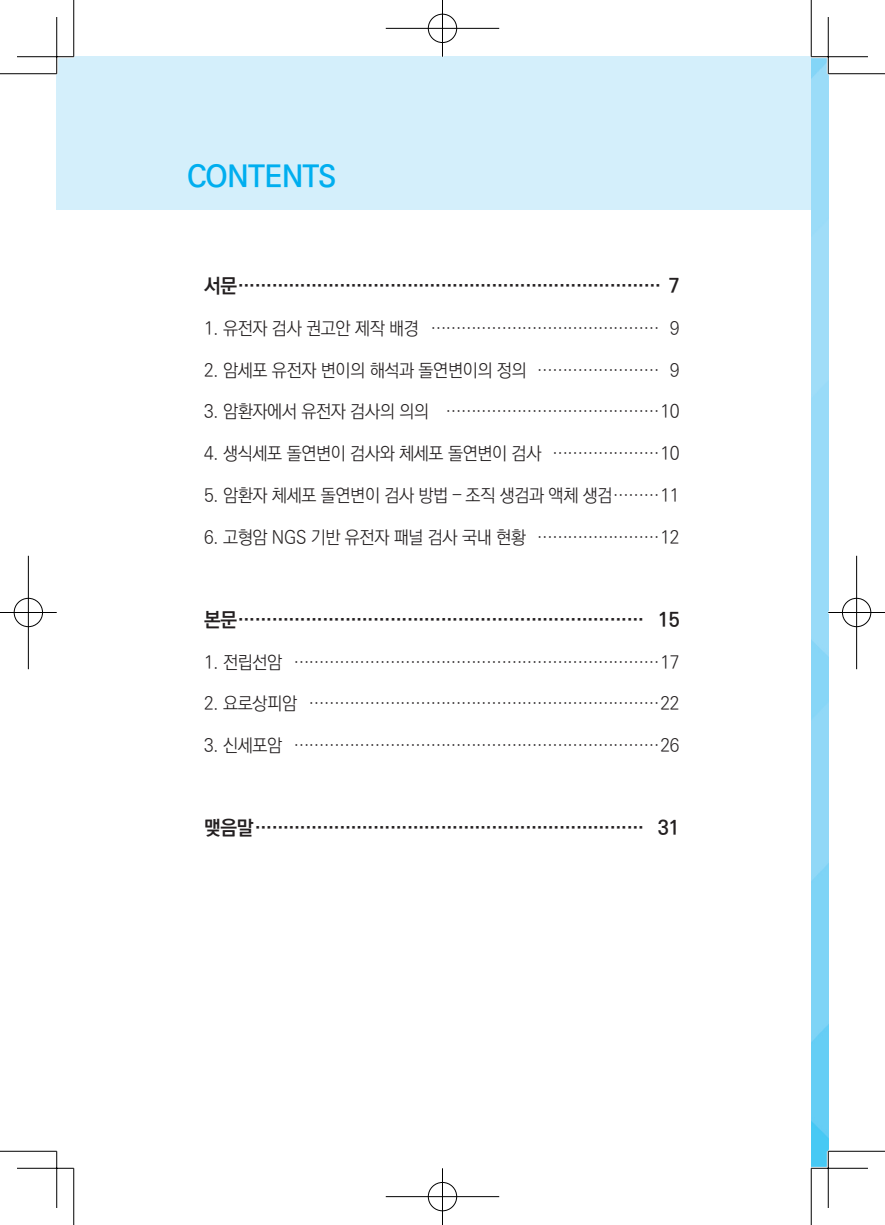
<style>
.page{position:relative;width:885px;height:1225px;background:#fff}
.page>*{position:absolute;margin:0;border:0;box-sizing:border-box;transform-origin:0 0}
.t1{font:700 30px "Ko Pub Dotum";letter-spacing:-.01em;color:#00aeef}
.t2{font:20px "Ko Pub World Dotum PB";letter-spacing:-.02em;color:#231f20;scale:.96 1}
.t3{font:18px "Ko Pub World Dotum PL";letter-spacing:-.02em;color:#231f20;scale:.96 1}
</style>
<div class="page">
<img style="left:811px;top:58px;width:17px;height:1108px">
<div style="left:57px;top:57px;width:754px;height:153px;background:#d4effb"></div>
<hr style="left:17px;top:55px;width:57px;height:3px;background:#fff">
<hr style="left:55px;top:17px;width:3px;height:57px;background:#fff">
<hr style="left:826px;top:17px;width:3px;height:57px;background:#fff">
<hr style="left:826px;top:1151px;width:3px;height:57px;background:#fff">
<hr style="left:0;top:73px;width:57px;height:1px;background:#000">
<hr style="left:828px;top:73px;width:56px;height:1px;background:#000">
<hr style="left:0;top:1151px;width:57px;height:1px;background:#000">
<hr style="left:828px;top:1151px;width:56px;height:1px;background:#000">
<hr style="left:73px;top:0;width:1px;height:57px;background:#000">
<hr style="left:73px;top:1168px;width:1px;height:57px;background:#000">
<hr style="left:810px;top:0;width:1px;height:57px;background:#000">
<hr style="left:810px;top:1168px;width:1px;height:57px;background:#000">
<hr style="left:17px;top:56px;width:57px;height:1px;background:#000">
<hr style="left:811px;top:56px;width:56px;height:1px;background:#000">
<hr style="left:17px;top:1168px;width:57px;height:1px;background:#000">
<hr style="left:811px;top:1168px;width:56px;height:1px;background:#000">
<hr style="left:56px;top:17px;width:1px;height:57px;background:#000">
<hr style="left:56px;top:1151px;width:1px;height:57px;background:#000">
<hr style="left:827px;top:17px;width:1px;height:57px;background:#000">
<hr style="left:827px;top:1151px;width:1px;height:57px;background:#000">
<div style="left:427px;top:13px;width:31px;height:31px;border:3px solid #fff;border-radius:50%"></div>
<hr style="left:386px;top:27px;width:113px;height:3px;background:#fff">
<hr style="left:441px;top:0;width:3px;height:57px;background:#fff">
<div style="left:428px;top:14px;width:29px;height:29px;border:1px solid #000;border-radius:50%"></div>
<hr style="left:386px;top:28px;width:113px;height:1px;background:#000">
<hr style="left:442px;top:0;width:1px;height:57px;background:#000">
<div style="left:427px;top:1181px;width:31px;height:31px;border:3px solid #fff;border-radius:50%"></div>
<hr style="left:386px;top:1195px;width:113px;height:3px;background:#fff">
<hr style="left:441px;top:1168px;width:3px;height:57px;background:#fff">
<div style="left:428px;top:1182px;width:29px;height:29px;border:1px solid #000;border-radius:50%"></div>
<hr style="left:386px;top:1196px;width:113px;height:1px;background:#000">
<hr style="left:442px;top:1168px;width:1px;height:57px;background:#000">
<div style="left:13px;top:597px;width:31px;height:31px;border:3px solid #fff;border-radius:50%"></div>
<hr style="left:0;top:611px;width:57px;height:3px;background:#fff">
<hr style="left:27px;top:556px;width:3px;height:113px;background:#fff">
<div style="left:14px;top:598px;width:29px;height:29px;border:1px solid #000;border-radius:50%"></div>
<hr style="left:0;top:612px;width:57px;height:1px;background:#000">
<hr style="left:28px;top:556px;width:1px;height:113px;background:#000">
<div style="left:840px;top:597px;width:32px;height:31px;border:3px solid #fff;border-radius:50%"></div>
<hr style="left:828px;top:611px;width:56px;height:3px;background:#fff">
<hr style="left:855px;top:556px;width:2px;height:113px;background:#fff">
<div style="left:842px;top:598px;width:29px;height:29px;border:1px solid #000;border-radius:50%"></div>
<hr style="left:828px;top:612px;width:56px;height:1px;background:#000">
<hr style="left:856px;top:556px;width:1px;height:113px;background:#000">
<p class="t1" style="left:187px;top:162px;width:150px">CONTENTS</p>
<p class="t2" style="left:204px;top:272px;width:496px">서문………………………………………………………………… 7</p>
<p class="t3" style="left:204px;top:316px;width:496px">1. 유전자 검사 권고안 제작 배경 ……………………………………… 9</p>
<p class="t3" style="left:204px;top:357px;width:496px">2. 암세포 유전자 변이의 해석과 돌연변이의 정의 …………………… 9</p>
<p class="t3" style="left:204px;top:399px;width:496px">3. 암환자에서 유전자 검사의 의의 ……………………………………10</p>
<p class="t3" style="left:204px;top:441px;width:496px">4. 생식세포 돌연변이 검사와 체세포 돌연변이 검사 …………………10</p>
<p class="t3" style="left:204px;top:482px;width:496px">5. 암환자 체세포 돌연변이 검사 방법 – 조직 생검과 액체 생검………11</p>
<p class="t3" style="left:204px;top:524px;width:496px">6. 고형암 NGS 기반 유전자 패널 검사 국내 현황 ……………………12</p>
<p class="t2" style="left:204px;top:605px;width:496px">본문……………………………………………………………… 15</p>
<p class="t3" style="left:204px;top:649px;width:496px">1. 전립선암 ………………………………………………………………17</p>
<p class="t3" style="left:204px;top:691px;width:496px">2. 요로상피암 ……………………………………………………………22</p>
<p class="t3" style="left:204px;top:733px;width:496px">3. 신세포암 ………………………………………………………………26</p>
<p class="t2" style="left:204px;top:813px;width:496px">맺음말…………………………………………………………… 31</p>
</div>
